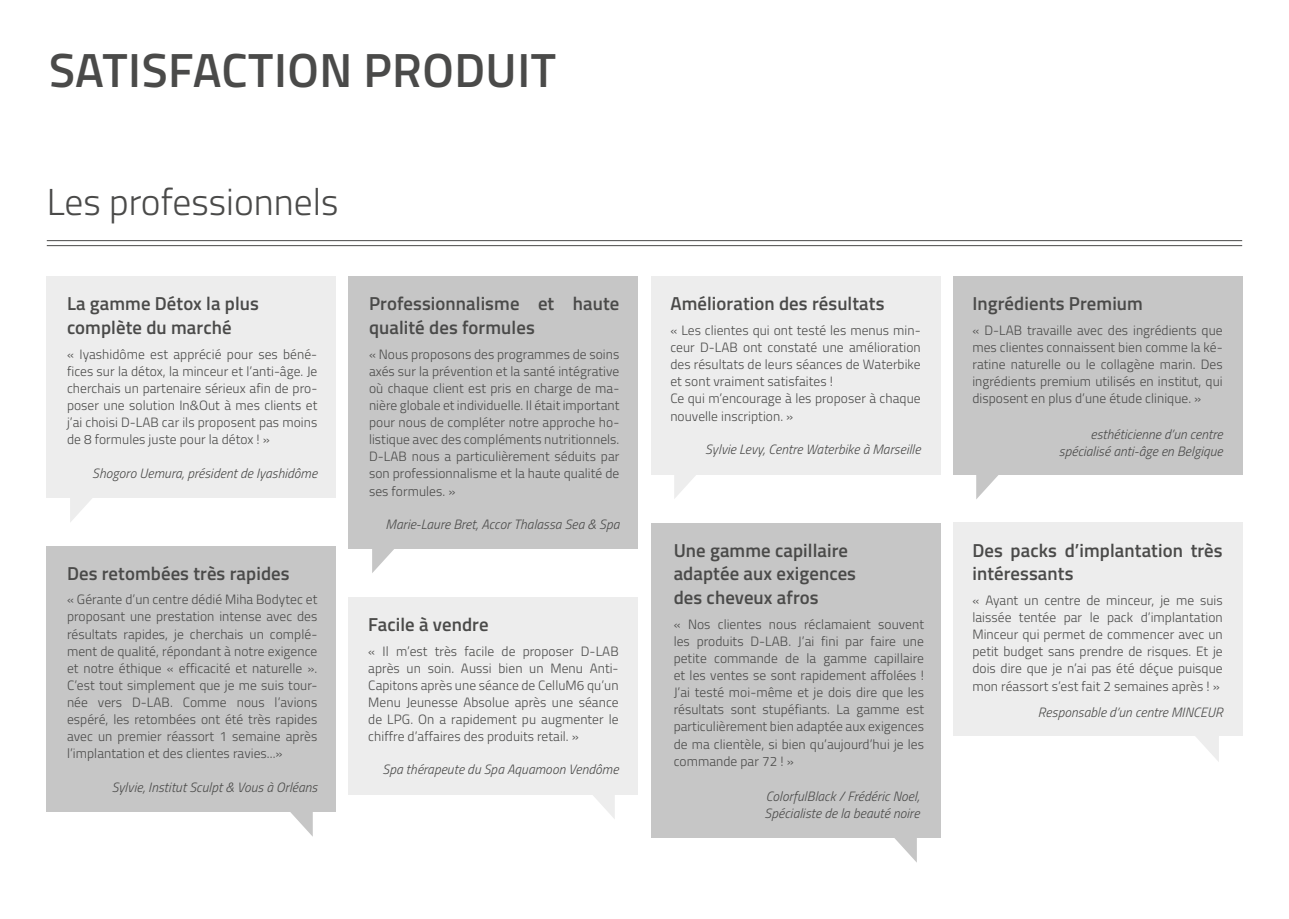
<style>
.page{position:relative;width:1289px;height:919px;background:#fff}
.page>*{position:absolute;margin:0;border:0;box-sizing:border-box;transform-origin:0 0}
.t1{font:600 48px "Titillium";letter-spacing:.01em;color:#4a4a49}
.t2{font:300 37.5px "Titillium";color:#4a4a49}
.t3{font:600 18.75px/23.7px "Titillium";letter-spacing:.005em;color:#4a4a49}
.t4{font:300 13.5px/17.1px "Titillium";letter-spacing:.005em;color:#4a4a49;text-align:justify}
.t5{font:italic 300 13.5px/17.1px "Titillium";letter-spacing:.005em;color:#4a4a49}
</style>
<div class="page">
<hr style="left:47px;top:240px;width:1195px;height:1px;background:#4a4a49">
<hr style="left:47px;top:245px;width:1195px;height:1px;background:#4a4a49">
<div style="left:952px;top:522px;width:290px;height:214px;background:#ededed"></div>
<svg style="left:1195px;top:736px;width:24px;height:26px"></svg>
<div style="left:651px;top:522px;width:289px;height:315px;background:#c6c6c6"></div>
<svg style="left:884px;top:837px;width:33px;height:25px"></svg>
<div style="left:349px;top:597px;width:289px;height:197px;background:#ededed"></div>
<svg style="left:583px;top:794px;width:32px;height:25px"></svg>
<div style="left:47px;top:546px;width:289px;height:265px;background:#c6c6c6"></div>
<svg style="left:281px;top:811px;width:32px;height:25px"></svg>
<div style="left:47px;top:276px;width:289px;height:221px;background:#ededed"></div>
<svg style="left:69px;top:497px;width:33px;height:25px"></svg>
<div style="left:349px;top:276px;width:289px;height:272px;background:#c6c6c6"></div>
<svg style="left:371px;top:548px;width:33px;height:25px"></svg>
<div style="left:651px;top:276px;width:289px;height:198px;background:#ededed"></div>
<svg style="left:673px;top:474px;width:33px;height:25px"></svg>
<div style="left:952px;top:276px;width:290px;height:198px;background:#c6c6c6"></div>
<svg style="left:975px;top:474px;width:33px;height:25px"></svg>
<h1 class="t1" style="left:49px;top:34px;width:508px">satisfaction produit</h1>
<h2 class="t2" style="left:47px;top:175px;width:293px">Les professionnels</h2>
<h3 class="t3" style="left:67px;top:291px;width:193px">La gamme Détox la plus complète du marché</h3>
<p class="t4" style="left:67px;top:345px;width:252px">« Iyashidôme est apprécié pour ses béné&shy;fices sur la détox, la minceur et l’anti-âge. Je cherchais un partenaire sérieux afin de pro&shy;poser une solution In&amp;Out à mes clients et j’ai choisi D-LAB car ils proposent pas moins de 8 formules juste pour la détox ! »</p>
<p class="t5" style="left:92px;top:464px;width:226px">Shogoro Uemura, président de Iyashidôme</p>
<h3 class="t3" style="left:67px;top:560px;width:224px">Des retombées très rapides</h3>
<p class="t4" style="left:67px;top:590px;width:252px">« Gérante d’un centre dédié Miha Bodytec et proposant une prestation intense avec des résultats rapides, je cherchais un complé&shy;ment de qualité, répondant à notre exigence et notre éthique « efficacité et naturelle ».<br>C’est tout simplement que je me suis tour&shy;née vers D-LAB. Comme nous l’avions espéré, les retombées ont été très rapides avec un premier réassort 1 semaine après l’implantation et des clientes ravies...»</p>
<p class="t5" style="left:112px;top:778px;width:207px">Sylvie, Institut Sculpt &amp; Vous à Orléans</p>
<h3 class="t3" style="left:369px;top:291px;width:252px">Professionnalisme et haute qualité des formules</h3>
<p class="t4" style="left:369px;top:345px;width:252px">« Nous proposons des programmes de soins axés sur la prévention et la santé intégrative où chaque client est pris en charge de ma&shy;nière globale et individuelle. Il était important pour nous de compléter notre approche ho&shy;listique avec des compléments nutritionnels.<br>D-LAB nous a particulièrement séduits par son professionnalisme et la haute qualité de ses formules. »</p>
<p class="t5" style="left:385px;top:515px;width:235px">Marie-Laure Bret, Accor Thalassa Sea &amp; Spa</p>
<h3 class="t3" style="left:368px;top:611px;width:122px">Facile à vendre</h3>
<p class="t4" style="left:368px;top:641px;width:252px">« Il m’est très facile de proposer D-LAB après un soin. Aussi bien un Menu Anti-Capitons après une séance de CelluM6 qu’un Menu Jeunesse Absolue après une séance de LPG. On a rapidement pu augmenter le chiffre d’affaires des produits retail. »</p>
<p class="t5" style="left:382px;top:760px;width:237px">Spa thérapeute du Spa Aquamoon Vendôme</p>
<h3 class="t3" style="left:670px;top:291px;width:216px">Amélioration des résultats</h3>
<p class="t4" style="left:670px;top:321px;width:252px;text-align:left">« Les clientes qui ont testé les menus min&shy;ceur D-LAB ont constaté une amélioration des résultats de leurs séances de Waterbike et sont vraiment satisfaites !<br>Ce qui m’encourage à les proposer à chaque nouvelle inscription. »</p>
<p class="t5" style="left:705px;top:440px;width:217px">Sylvie Levy, Centre Waterbike à Marseille</p>
<h3 class="t3" style="left:673px;top:537px;width:184px">Une gamme capillaire adaptée aux exigences des cheveux afros</h3>
<p class="t4" style="left:673px;top:614px;width:252px">« Nos clientes nous réclamaient souvent les produits D-LAB. J’ai fini par faire une petite commande de la gamme capillaire et les ventes se sont rapidement affolées !<br>J’ai testé moi-même et je dois dire que les résultats sont stupéfiants. La gamme est particulièrement bien adaptée aux exigences de ma clientèle, si bien qu’aujourd’hui je les commande par 72 ! »</p>
<p class="t5" style="left:764px;top:786px;width:156px">ColorfulBlack / Frédéric Noel,<br>Spécialiste de la beauté noire</p>
<h3 class="t3" style="left:972px;top:291px;width:172px">I ngrédients Premium</h3>
<p class="t4" style="left:972px;top:321px;width:252px">« D-LAB travaille avec des ingrédients que mes clientes connaissent bien comme la ké&shy;ratine naturelle ou le collagène marin. Des ingrédients premium utilisés en institut, qui disposent en plus d’une étude clinique. »</p>
<p class="t5" style="left:1058px;top:424px;width:165px;text-align:right">esthéticienne d’un centre spécialisé anti-âge en Belgique</p>
<h3 class="t3" style="left:972px;top:537px;width:252px">Des packs d’implantation très intéressants</h3>
<p class="t4" style="left:972px;top:591px;width:252px">« Ayant un centre de minceur, je me suis laissée tentée par le pack d’implantation Minceur qui permet de commencer avec un petit budget sans prendre de risques. Et je dois dire que je n’ai pas été déçue puisque mon réassort s’est fait 2 semaines après ! »</p>
<p class="t5" style="left:1037px;top:703px;width:186px">Responsable d’un centre MINCEUR</p>
</div>
